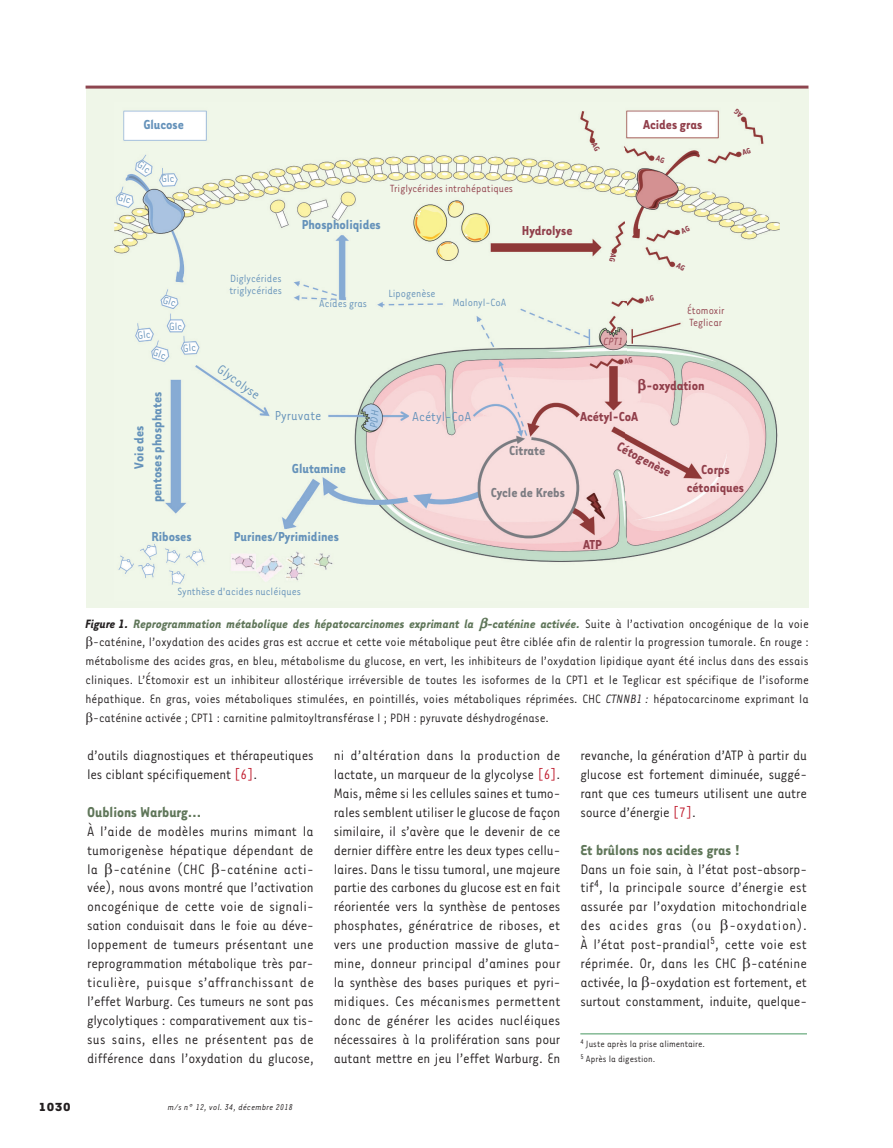
<style>
.page{position:relative;width:893px;height:1148px;background:#fff}
.page>*{position:absolute;margin:0;border:0;box-sizing:border-box;transform-origin:0 0}
.t1{font:700 16.5px "Tarzana Narrow";color:#5f7659}
.t2{font:15.75px/18.9px "Tarzana Narrow";letter-spacing:-.01em;color:#231f20;text-align:justify}
.t3{font:700 15px/18px "Tarzana Narrow";color:#6592ba;text-align:center}
.t4{font:700 15px/18px "Tarzana Narrow";color:#913f4b;text-align:center}
.t5{font:15px "Tarzana Narrow";color:#6592ba}
.t6{font:700 15px "Tarzana Narrow";color:#7c7c82}
.t7{font:13.95px "Tarzana Narrow";color:#231f20}
.t8{font:italic 700 13.95px "Tarzana Narrow";color:#5f7659}
.t9{font:700 13.5px "Tarzana Wide";color:#231f20}
.t10{font:12px/12px "Tarzana Narrow";color:#6592ba}
.t11{font:12px/12px "Tarzana Narrow";color:#913f4b}
.t12{font:italic 12px "Tarzana Narrow";color:#913f4b}
.t13{font:10.5px/14.7px "Tarzana Narrow";color:#231f20}
.t14{font:italic 9.75px "Tarzana Narrow";letter-spacing:.025em;color:#231f20}
.s1{color:#231f20}
.s2{font-weight:400;font-style:normal;color:#231f20}
.s3{font-style:italic}
.s4{color:#bf182a}
</style>
<div class="page">
<hr style="left:580px;top:1033px;width:227px;height:1px;background:#84ba95">
<div style="left:86px;top:89px;width:722px;height:519px;background:#eff6e8"></div>
<img style="left:115px;top:110px;width:664px;height:475px">
<hr style="left:86px;top:86px;width:722px;height:3px;background:#8d454f">
<svg style="left:638px;top:378px;width:8px;height:15px"></svg>
<svg style="left:370px;top:410px;width:9px;height:17px"></svg>
<svg style="left:137px;top:160px;width:13px;height:13px"></svg>
<svg style="left:162px;top:174px;width:12px;height:8px"></svg>
<svg style="left:591px;top:142px;width:9px;height:9px"></svg>
<svg style="left:609px;top:253px;width:7px;height:9px"></svg>
<svg style="left:645px;top:295px;width:9px;height:6px"></svg>
<svg style="left:624px;top:357px;width:9px;height:7px"></svg>
<svg style="left:676px;top:262px;width:9px;height:9px"></svg>
<svg style="left:656px;top:155px;width:9px;height:8px"></svg>
<svg style="left:680px;top:225px;width:10px;height:9px"></svg>
<svg style="left:742px;top:148px;width:9px;height:7px"></svg>
<svg style="left:733px;top:110px;width:10px;height:8px"></svg>
<svg style="left:118px;top:193px;width:13px;height:11px"></svg>
<svg style="left:163px;top:296px;width:12px;height:10px"></svg>
<svg style="left:170px;top:322px;width:12px;height:8px"></svg>
<svg style="left:183px;top:344px;width:13px;height:8px"></svg>
<svg style="left:153px;top:348px;width:13px;height:11px"></svg>
<svg style="left:138px;top:331px;width:12px;height:8px"></svg>
<p class="t3" style="left:143px;top:115px;width:42px">Glucose</p>
<p class="t4" style="left:643px;top:115px;width:61px">Acides gras</p>
<p class="t11" style="left:390px;top:182px;width:125px">Triglycérides intrahépatiques</p>
<p class="t3" style="left:302px;top:215px;width:81px">Phospholiqides</p>
<p class="t4" style="left:522px;top:221px;width:52px">Hydrolyse</p>
<p class="t3" style="left:129px;top:502px;width:112px;rotate:-90deg">Voie des<br>pentoses phosphates</p>
<p class="t10" style="left:229px;top:272px;width:54px">Diglycérides triglycérides</p>
<p class="t5" style="left:224px;top:360px;width:51px;rotate:36deg">Glycolyse</p>
<p class="t10" style="left:319px;top:297px;width:49px">Acides gras</p>
<p class="t5" style="left:275px;top:407px;width:48px">Pyruvate</p>
<p class="t3" style="left:292px;top:458px;width:56px">Glutamine</p>
<p class="t3" style="left:151px;top:527px;width:42px">Riboses</p>
<p class="t3" style="left:234px;top:527px;width:107px">Purines/Pyrimidines</p>
<p class="t10" style="left:388px;top:287px;width:49px">Lipogenèse</p>
<p class="t10" style="left:453px;top:296px;width:55px">Malonyl-CoA</p>
<p class="t5" style="left:412px;top:408px;width:61px">Acétyl-CoA</p>
<p class="t6" style="left:509px;top:441px;width:38px">Citrate</p>
<p class="t6" style="left:491px;top:483px;width:75px">Cycle de Krebs</p>
<p class="t12" style="left:604px;top:334px;width:21px">CPT1</p>
<p class="t11" style="left:687px;top:304px;width:39px">Étomoxir<br>Teglicar</p>
<p class="t4" style="left:647px;top:376px;width:60px">-oxydation</p>
<p class="t4" style="left:580px;top:407px;width:60px">Acétyl-CoA</p>
<p class="t4" style="left:622px;top:436px;width:61px;rotate:28deg">Cétogenèse</p>
<p class="t4" style="left:687px;top:460px;width:59px">Corps cétoniques</p>
<p class="t4" style="left:583px;top:534px;width:20px">ATP</p>
<p class="t10" style="left:177px;top:585px;width:125px">Synthèse d'acides nucléiques</p>
<p class="t8" style="left:86px;top:614px;width:725px"><span class="s1">Figure 1.</span> Reprogrammation métabolique des hépatocarcinomes exprimant la -caténine activée. <span class="s2">Suite à l’activation oncogénique de la voie</span></p>
<p class="t7" style="left:93px;top:634px;width:717px">-caténine, l’oxydation des acides gras est accrue et cette voie métabolique peut être ciblée afin de ralentir la progression tumorale. En rouge :</p>
<p class="t7" style="left:86px;top:652px;width:725px">métabolisme des acides gras, en bleu, métabolisme du glucose, en vert, les inhibiteurs de l’oxydation lipidique ayant été inclus dans des essais</p>
<p class="t7" style="left:86px;top:671px;width:725px">cliniques. L’Étomoxir est un inhibiteur allostérique irréversible de toutes les isoformes de la CPT1 et le Teglicar est spécifique de l’isoforme</p>
<p class="t7" style="left:86px;top:690px;width:725px">hépathique. En gras, voies métaboliques stimulées, en pointillés, voies métaboliques réprimées. CHC <span class="s3">CTNNB1 :</span> hépatocarcinome exprimant la</p>
<p class="t7" style="left:93px;top:709px;width:457px">-caténine activée ; CPT1 : carnitine palmitoyltransférase I ; PDH : pyruvate déshydrogénase.</p>
<p class="t2" style="left:87px;top:745px;width:228px">d’outils diagnostiques et thérapeutiques les ciblant spécifiquement <span class="s4">[6]</span>.</p>
<p class="t1" style="left:87px;top:801px;width:116px">Oublions Warburg…</p>
<p class="t2" style="left:87px;top:821px;width:228px">À l’aide de modèles murins mimant la tumorigenèse hépatique dépendant de la -caténine (CHC -caténine acti&shy;vée), nous avons montré que l’activation oncogénique de cette voie de signali&shy;sation conduisait dans le foie au déve&shy;loppement de tumeurs présentant une reprogrammation métabolique très par&shy;ticulière, puisque s’affranchissant de l’effet Warburg. Ces tumeurs ne sont pas glycolytiques : comparativement aux tis&shy;sus sains, elles ne présentent pas de différence dans l’oxydation du glucose,</p>
<p class="t9" style="left:38px;top:1097px;width:34px">1030</p>
<p class="t14" style="left:168px;top:1101px;width:127px">m/s n° 12, vol. 34, décembre 2018</p>
<p class="t2" style="left:334px;top:745px;width:228px">ni d’altération dans la production de lactate, un marqueur de la glycolyse <span class="s4">[6]</span>.<br>Mais, même si les cellules saines et tumo&shy;rales semblent utiliser le glucose de façon similaire, il s’avère que le devenir de ce dernier diffère entre les deux types cellu&shy;laires. Dans le tissu tumoral, une majeure partie des carbones du glucose est en fait réorientée vers la synthèse de pentoses phosphates, génératrice de riboses, et vers une production massive de gluta&shy;mine, donneur principal d’amines pour la synthèse des bases puriques et pyri&shy;midiques. Ces mécanismes permettent donc de générer les acides nucléiques nécessaires à la prolifération sans pour autant mettre en jeu l’effet Warburg. En</p>
<p class="t2" style="left:580px;top:745px;width:228px">revanche, la génération d’ATP à partir du glucose est fortement diminuée, suggé&shy;rant que ces tumeurs utilisent une autre source d’énergie <span class="s4">[7]</span>.</p>
<p class="t1" style="left:580px;top:839px;width:161px">Et brûlons nos acides gras !</p>
<p class="t2" style="left:580px;top:858px;width:228px">Dans un foie sain, à l’état post-absorp&shy;tif<sup>4</sup>, la principale source d’énergie est assurée par l’oxydation mitochondriale des acides gras (ou -oxydation).<br>À l’état post-prandial<sup>5</sup>, cette voie est réprimée. Or, dans les CHC -caténine activée, la -oxydation est fortement, et surtout constamment, induite, quelque-</p>
<p class="t13" style="left:580px;top:1036px;width:126px"><sup>4</sup> Juste après la prise alimentaire.<br><sup>5</sup> Après la digestion.</p>
</div>
